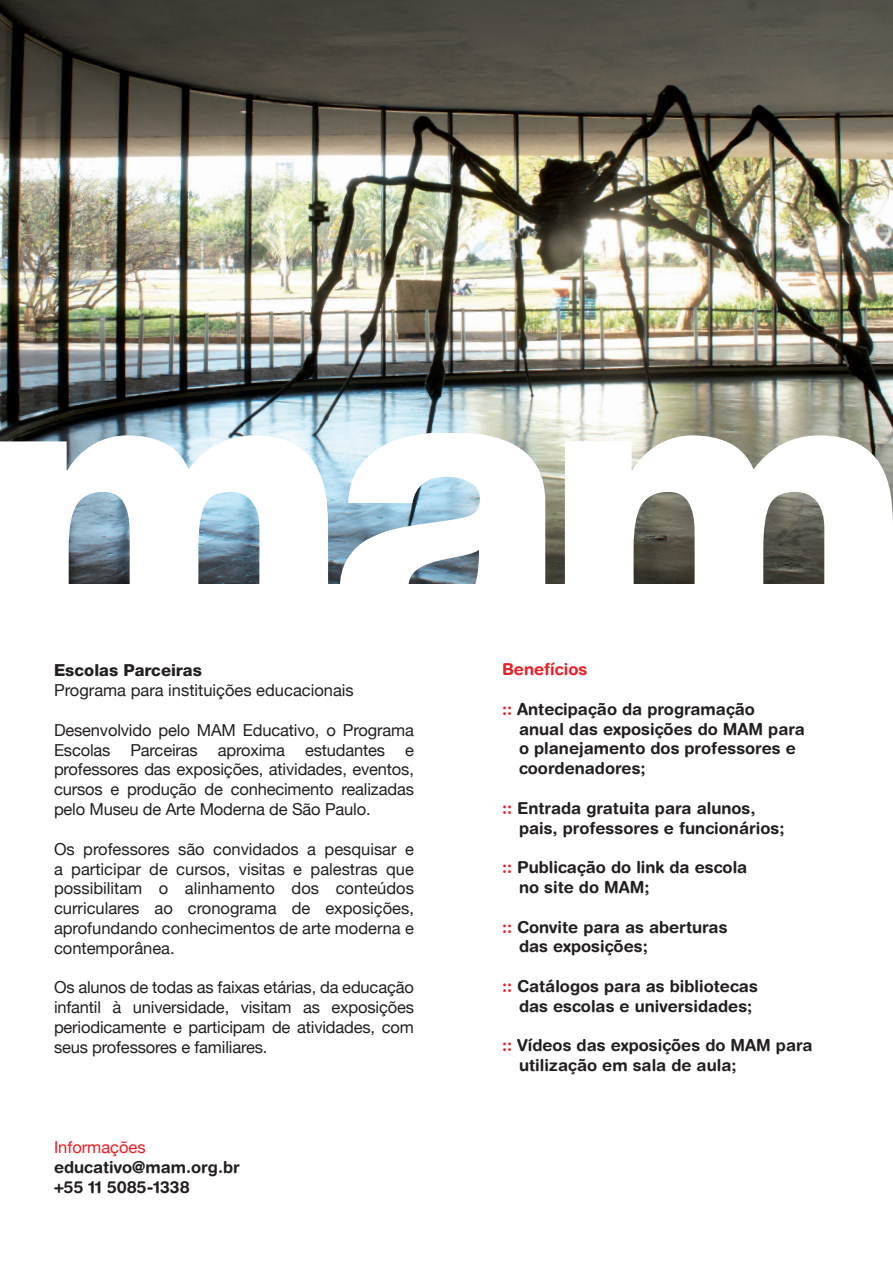
<style>
.page{position:relative;width:893px;height:1263px;background:#fff}
.page>*{position:absolute;margin:0;border:0;box-sizing:border-box;transform-origin:0 0}
.t1{font:16.5px/19.8px "Helvetica Neue";letter-spacing:-.01em;color:#231f20;text-align:justify}
.t2{font:700 16.5px/19.8px "Helvetica Rounded";color:#231f20}
.t3{font:800 16.5px "Helvetica 85";color:#231f20}
.t4{font:16.5px "Helvetica Neue";color:#ee1d23}
.t5{font:700 16.5px "Helvetica Rounded";color:#ee1d23}
.s1{color:#ee1d23}
</style>
<div class="page">
<img style="left:0;top:0;width:893px;height:584px">
<svg style="left:0;top:435px;width:328px;height:149px"></svg>
<svg style="left:565px;top:435px;width:328px;height:149px"></svg>
<svg style="left:340px;top:433px;width:213px;height:151px"></svg>
<p class="t3" style="left:54px;top:661px;width:149px">Escolas Parceiras</p>
<p class="t1" style="left:54px;top:681px;width:301px">Programa para instituições educacionais</p>
<p class="t1" style="left:54px;top:721px;width:361px">Desenvolvido pelo MAM Educativo, o Programa Escolas Parceiras aproxima estudantes e professores das exposições, atividades, eventos, cursos e produção de conhecimento realizadas pelo Museu de Arte Moderna de São Paulo.</p>
<p class="t1" style="left:54px;top:840px;width:361px">Os professores são convidados a pesquisar e a participar de cursos, visitas e palestras que possibilitam o alinhamento dos conteúdos curriculares ao cronograma de exposições, aprofundando conhecimentos de arte moderna e contemporânea.</p>
<p class="t1" style="left:54px;top:978px;width:361px">Os alunos de todas as faixas etárias, da educação infantil à universidade, visitam as exposições periodicamente e participam de atividades, com seus professores e familiares.</p>
<p class="t4" style="left:54px;top:1135px;width:93px">Informações</p>
<p class="t2" style="left:54px;top:1157px;width:187px">educativo@mam.org.br +55 11 5085-1338</p>
<p class="t5" style="left:502px;top:659px;width:87px">Benefícios</p>
<p class="t2" style="left:519px;top:699px;width:287px;text-indent:-17px"><span class="s1">::</span> Antecipação da programação<br>anual das exposições do MAM para o planejamento dos professores e coordenadores;</p>
<p class="t2" style="left:519px;top:798px;width:267px;text-indent:-17px"><span class="s1">::</span> Entrada gratuita para alunos, pais, professores e funcionários;</p>
<p class="t2" style="left:519px;top:857px;width:230px;text-indent:-17px"><span class="s1">::</span> Publicação do link da escola no site do MAM;</p>
<p class="t2" style="left:519px;top:916px;width:210px;text-indent:-17px"><span class="s1">::</span> Convite para as aberturas das exposições;</p>
<p class="t2" style="left:519px;top:976px;width:240px;text-indent:-17px"><span class="s1">::</span> Catálogos para as bibliotecas das escolas e universidades;</p>
<p class="t2" style="left:519px;top:1035px;width:295px;text-indent:-17px"><span class="s1">::</span> Vídeos das exposições do MAM para utilização em sala de aula;</p>
</div>
